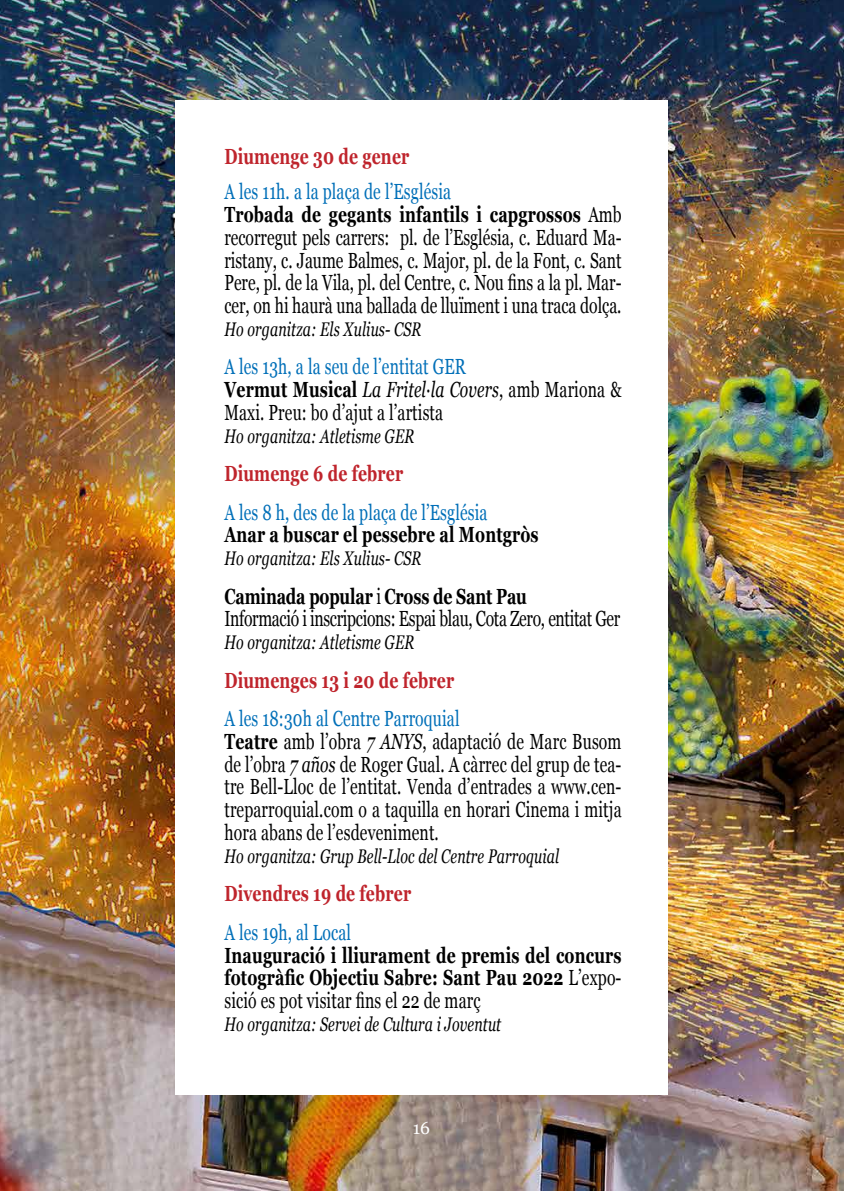
<style>
.page{position:relative;width:844px;height:1191px;background:#fff}
.page>*{position:absolute;margin:0;border:0;box-sizing:border-box;transform-origin:0 0}
.t1{font:21.88px/22.8px "Georgia";letter-spacing:.01em;color:#000;scale:.72 1}
.t2{font:700 21.88px/22.8px "Georgia";letter-spacing:.01em;color:#000;text-align:justify;scale:.72 1}
.t3{font:21.88px/22.8px "Georgia";letter-spacing:-.02em;color:#000;scale:.72 1}
.t4{font:700 21.88px "Georgia";letter-spacing:.01em;color:#bf242c;scale:.72 1}
.t5{font:21.88px "Georgia";letter-spacing:.01em;color:#006fb8;scale:.72 1}
.t6{font:italic 19.6px "Georgia";letter-spacing:.01em;color:#000;scale:.72 1}
.t7{font:17.5px "Georgia";color:#fff}
.s1{color:#006fb8}
.s2{font-weight:700}
.s3{font-style:italic}
.s4{font-weight:400}
</style>
<div class="page">
<img style="left:0;top:0;width:843px;height:1191px">
<div style="left:175px;top:101px;width:493px;height:994px;background:#fff"></div>
<p class="t4" style="left:224px;top:140px;width:258px">Diumenge 30 de gener</p>
<p class="t1" style="left:224px;top:179px;width:553px"><span class="s1">A les 11h. a la plaça de l’Església<br></span><span class="s2">Trobada de gegants infantils i capgrossos</span> Amb recorregut pels carrers: pl. de l’Església, c. Eduard Ma&shy;ristany, c. Jaume Balmes, c. Major, pl. de la Font, c. Sant Pere, pl. de la Vila, pl. del Centre, c. Nou fins a la pl. Mar&shy;cer, on hi haurà una ballada de lluïment i una traca dolça.</p>
<p class="t6" style="left:224px;top:315px;width:275px">Ho organitza: Els Xulius- CSR</p>
<p class="t1" style="left:224px;top:354px;width:553px"><span class="s1">A les 13h, a la seu de l’entitat GER<br></span><span class="s2">Vermut Musical</span> <span class="s3">La Fritel·la Covers</span>, amb Mariona &amp;<br>Maxi. Preu: bo d’ajut a l’artista</p>
<p class="t6" style="left:224px;top:421px;width:265px">Ho organitza: Atletisme GER</p>
<p class="t4" style="left:224px;top:457px;width:250px">Diumenge 6 de febrer</p>
<p class="t5" style="left:224px;top:496px;width:367px">A les 8 h, des de la plaça de l’Església</p>
<p class="t2" style="left:224px;top:522px;width:438px">Anar a buscar el pessebre al Montgròs</p>
<p class="t6" style="left:224px;top:544px;width:275px">Ho organitza: Els Xulius- CSR</p>
<p class="t3" style="left:224px;top:584px;width:551px"><span class="s2">Caminada popular</span> i <span class="s2">Cross de Sant Pau<br></span>Informació i inscripcions: Espai blau, Cota Zero, entitat Ger</p>
<p class="t6" style="left:224px;top:628px;width:265px">Ho organitza: Atletisme GER</p>
<p class="t4" style="left:224px;top:663px;width:321px">Diumenges 13 i 20 de febrer</p>
<p class="t1" style="left:224px;top:706px;width:553px"><span class="s1">A les 18:30h al Centre Parroquial<br></span><span class="s2">Teatre</span> amb l’obra <span class="s3">7 ANYS</span>, adaptació de Marc Busom de l’obra <span class="s3">7 años</span> de Roger Gual. A càrrec del grup de tea&shy;tre Bell-Lloc de l’entitat. Venda d’entrades a www.cen&shy;treparroquial.com o a taquilla en horari Cinema i mitja hora abans de l’esdeveniment.</p>
<p class="t6" style="left:224px;top:841px;width:466px">Ho organitza: Grup Bell-Lloc del Centre Parroquial</p>
<p class="t4" style="left:224px;top:877px;width:261px">Divendres 19 de febrer</p>
<p class="t5" style="left:224px;top:916px;width:177px">A les 19h, al Local</p>
<p class="t2" style="left:224px;top:942px;width:553px">Inauguració i lliurament de premis del concurs fotogràfic Objectiu Sabre: Sant Pau 2022 <span class="s4">L’expo&shy;sició es pot visitar fins el 22 de març</span></p>
<p class="t6" style="left:224px;top:1009px;width:386px">Ho organitza: Servei de Cultura i Joventut</p>
<p class="t7" style="left:412px;top:1115px;width:19px">16</p>
</div>
